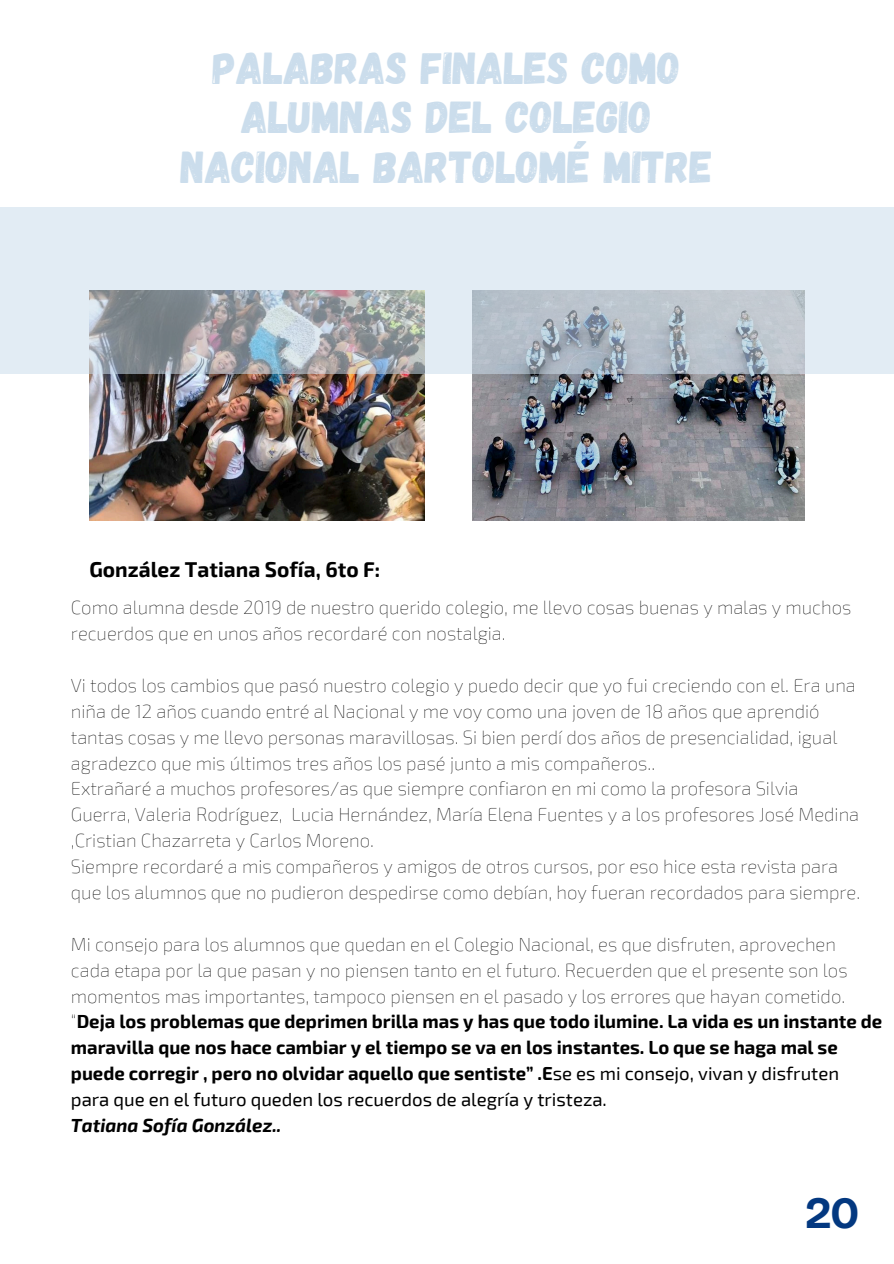
<style>
.page{position:relative;width:894px;height:1264px;background:#fff}
.page>*{position:absolute;margin:0;border:0;box-sizing:border-box;transform-origin:0 0}
.t1{font:44.7px/49.5px "Gagalin";color:#cbddec;text-align:center}
.t2{font:700 44.7px "Bricolage Grotesque";color:#033880}
.t3{font:700 21px "Exo 2";color:#000}
.t4{font:100 18.6px/25.8px "Exo 2";color:#000}
.t5{font:italic 700 18.6px "Exo 2";color:#000}
.s1{font-weight:700}
.s2{font-weight:400}
</style>
<div class="page">
<img style="left:89px;top:373px;width:336px;height:148px">
<img style="left:472px;top:373px;width:332px;height:148px">
<svg style="left:0;top:207px;width:893px;height:166px;fill:#e2ecf4"></svg>
<p class="t1" style="left:181px;top:41px;width:533px">PALABRAS FINALES COMO<br>ALUMNAS DEL COLEGIO<br>NACIONAL BARTOLOMÉ MITRE</p>
<h2 class="t3" style="left:89px;top:555px;width:292px">González Tatiana Sofía, 6to F:</h2>
<p class="t4" style="left:71px;top:594px;width:781px">Como alumna desde 2019 de nuestro querido colegio, me llevo cosas buenas y malas y muchos recuerdos que en unos años recordaré con nostalgia.</p>
<p class="t4" style="left:71px;top:671px;width:786px">Vi todos los cambios que pasó nuestro colegio y puedo decir que yo fui creciendo con el. Era una niña de 12 años cuando entré al Nacional y me voy como una joven de 18 años que aprendió tantas cosas y me llevo personas maravillosas. Si bien perdí dos años de presencialidad, igual agradezco que mis últimos tres años los pasé junto a mis compañeros..</p>
<p class="t4" style="left:71px;top:775px;width:789px">Extrañaré a muchos profesores/as que siempre confiaron en mi como la profesora Silvia<br>Guerra, Valeria Rodríguez, Lucia Hernández, María Elena Fuentes y a los profesores José Medina ,Cristian Chazarreta y Carlos Moreno.</p>
<p class="t4" style="left:71px;top:853px;width:790px">Siempre recordaré a mis compañeros y amigos de otros cursos, por eso hice esta revista para que los alumnos que no pudieron despedirse como debían, hoy fueran recordados para siempre.</p>
<p class="t4" style="left:71px;top:930px;width:812px">Mi consejo para los alumnos que quedan en el Colegio Nacional, es que disfruten, aprovechen<br>cada etapa por la que pasan y no piensen tanto en el futuro. Recuerden que el presente son los momentos mas importantes, tampoco piensen en el pasado y los errores que hayan cometido. “<span class="s1">Deja los problemas que deprimen brilla mas y has que todo ilumine. La vida es un instante de maravilla que nos hace cambiar y el tiempo se va en los instantes. Lo que se haga mal se puede corregir , pero no olvidar aquello que sentiste” .E</span><span class="s2">se es mi consejo, vivan y disfruten para que en el futuro queden los recuerdos de alegría y tristeza.</span></p>
<p class="t5" style="left:71px;top:1113px;width:212px">Tatiana Sofía González..</p>
<p class="t2" style="left:804px;top:1186px;width:56px">20</p>
</div>
